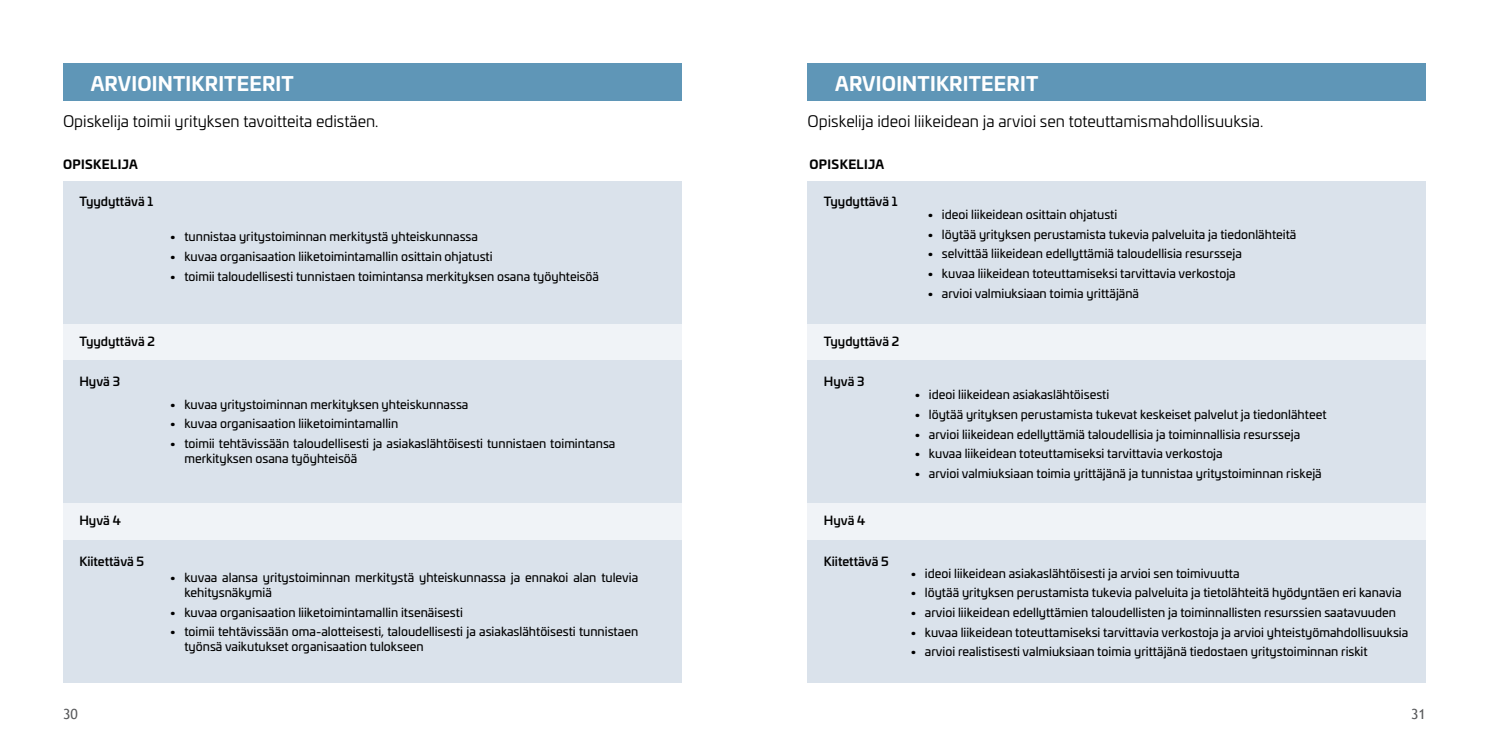
<style>
.page{position:relative;width:1489px;height:745px;background:#fff}
.page>*{position:absolute;margin:0;border:0;box-sizing:border-box;transform-origin:0 0}
.t1{font:700 19.25px "Univia Pro";letter-spacing:.01em;color:#fff}
.t2{font:15.75px "Univia Pro";color:#000}
.t3{font:14px "Trebuchet MS";color:#58595b}
.t4{font:12.25px/14.7px "Univia Pro";color:#000}
.t5{font:500 12.25px "Univia Pro";color:#000}
.t6{font:700 12.25px "Univia Pro";letter-spacing:.03em;color:#000}
</style>
<div class="page">
<div style="left:63px;top:63px;width:618px;height:38px;background:#5f96b7"></div>
<div style="left:807px;top:540px;width:618px;height:142px;background:#dae2eb"></div>
<div style="left:807px;top:360px;width:618px;height:142px;background:#dae2eb"></div>
<div style="left:807px;top:323px;width:618px;height:37px;background:#f0f3f7"></div>
<div style="left:807px;top:181px;width:618px;height:142px;background:#dae2eb"></div>
<div style="left:807px;top:502px;width:618px;height:38px;background:#f0f3f7"></div>
<div style="left:807px;top:63px;width:618px;height:38px;background:#5f96b7"></div>
<div style="left:63px;top:540px;width:618px;height:142px;background:#dae2eb"></div>
<div style="left:63px;top:360px;width:618px;height:142px;background:#dae2eb"></div>
<div style="left:63px;top:323px;width:618px;height:37px;background:#f0f3f7"></div>
<div style="left:63px;top:181px;width:618px;height:142px;background:#dae2eb"></div>
<div style="left:63px;top:502px;width:618px;height:38px;background:#f0f3f7"></div>
<h1 class="t1" style="left:91px;top:68px;width:205px">ARVIOINTIKRITEERIT</h1>
<h1 class="t1" style="left:835px;top:68px;width:205px">ARVIOINTIKRITEERIT</h1>
<p class="t2" style="left:63px;top:110px;width:317px">Opiskelija toimii yrityksen tavoitteita edistäen.</p>
<p class="t2" style="left:807px;top:110px;width:457px">Opiskelija ideoi liikeidean ja arvioi sen toteuttamismahdollisuuksia.</p>
<p class="t6" style="left:63px;top:155px;width:76px">OPISKELIJA</p>
<p class="t6" style="left:809px;top:155px;width:76px">OPISKELIJA</p>
<p class="t5" style="left:79px;top:192px;width:75px">Tyydyttävä 1</p>
<p class="t4" style="left:169px;top:229px;width:310px">• tunnistaa yritystoiminnan merkitystä yhteiskunnassa</p>
<p class="t4" style="left:169px;top:248px;width:324px">• kuvaa organisaation liiketoimintamallin osittain ohjatusti</p>
<p class="t4" style="left:169px;top:268px;width:431px">• toimii taloudellisesti tunnistaen toimintansa merkityksen osana työyhteisöä</p>
<p class="t5" style="left:823px;top:192px;width:75px">Tyydyttävä 1</p>
<p class="t4" style="left:927px;top:206px;width:192px">• ideoi liikeidean osittain ohjatusti</p>
<p class="t4" style="left:927px;top:226px;width:371px">• löytää yrityksen perustamista tukevia palveluita ja tiedonlähteitä</p>
<p class="t4" style="left:927px;top:246px;width:316px">• selvittää liikeidean edellyttämiä taloudellisia resursseja</p>
<p class="t4" style="left:927px;top:265px;width:310px">• kuvaa liikeidean toteuttamiseksi tarvittavia verkostoja</p>
<p class="t4" style="left:927px;top:285px;width:214px">• arvioi valmiuksiaan toimia yrittäjänä</p>
<p class="t5" style="left:79px;top:331px;width:77px">Tyydyttävä 2</p>
<p class="t5" style="left:823px;top:331px;width:77px">Tyydyttävä 2</p>
<p class="t5" style="left:79px;top:371px;width:42px">Hyvä 3</p>
<p class="t4" style="left:169px;top:395px;width:300px">• kuvaa yritystoiminnan merkityksen yhteiskunnassa</p>
<p class="t4" style="left:169px;top:415px;width:230px">• kuvaa organisaation liiketoimintamallin</p>
<p class="t4" style="left:184px;top:435px;width:432px;text-indent:-15px">• toimii tehtävissään taloudellisesti ja asiakaslähtöisesti tunnistaen toimintansa merkityksen osana työyhteisöä</p>
<p class="t5" style="left:823px;top:371px;width:42px">Hyvä 3</p>
<p class="t4" style="left:914px;top:386px;width:197px">• ideoi liikeidean asiakaslähtöisesti</p>
<p class="t4" style="left:914px;top:406px;width:414px">• löytää yrityksen perustamista tukevat keskeiset palvelut ja tiedonlähteet</p>
<p class="t4" style="left:914px;top:426px;width:388px">• arvioi liikeidean edellyttämiä taloudellisia ja toiminnallisia resursseja</p>
<p class="t4" style="left:914px;top:445px;width:310px">• kuvaa liikeidean toteuttamiseksi tarvittavia verkostoja</p>
<p class="t4" style="left:914px;top:465px;width:409px">• arvioi valmiuksiaan toimia yrittäjänä ja tunnistaa yritystoiminnan riskejä</p>
<p class="t5" style="left:79px;top:511px;width:43px">Hyvä 4</p>
<p class="t5" style="left:823px;top:511px;width:43px">Hyvä 4</p>
<p class="t5" style="left:79px;top:551px;width:66px">Kiitettävä 5</p>
<p class="t5" style="left:823px;top:551px;width:66px">Kiitettävä 5</p>
<p class="t4" style="left:184px;top:569px;width:455px;text-indent:-15px">• kuvaa alansa yritystoiminnan merkitystä yhteiskunnassa ja ennakoi alan tulevia kehitysnäkymiä</p>
<p class="t4" style="left:169px;top:603px;width:295px">• kuvaa organisaation liiketoimintamallin itsenäisesti</p>
<p class="t4" style="left:184px;top:623px;width:455px;text-indent:-15px">• toimii tehtävissään oma-alotteisesti, taloudellisesti ja asiakaslähtöisesti tunnistaen työnsä vaikutukset organisaation tulokseen</p>
<p class="t4" style="left:910px;top:564px;width:331px">• ideoi liikeidean asiakaslähtöisesti ja arvioi sen toimivuutta</p>
<p class="t4" style="left:910px;top:584px;width:493px">• löytää yrityksen perustamista tukevia palveluita ja tietolähteitä hyödyntäen eri kanavia</p>
<p class="t4" style="left:910px;top:604px;width:487px">• arvioi liikeidean edellyttämien taloudellisten ja toiminnallisten resurssien saatavuuden</p>
<p class="t4" style="left:910px;top:623px;width:500px">• kuvaa liikeidean toteuttamiseksi tarvittavia verkostoja ja arvioi yhteistyömahdollisuuksia</p>
<p class="t4" style="left:910px;top:643px;width:459px">• arvioi realistisesti valmiuksiaan toimia yrittäjänä tiedostaen yritystoiminnan riskit</p>
<p class="t3" style="left:63px;top:705px;width:16px">30</p>
<p class="t3" style="left:1410px;top:705px;width:16px">31</p>
</div>
